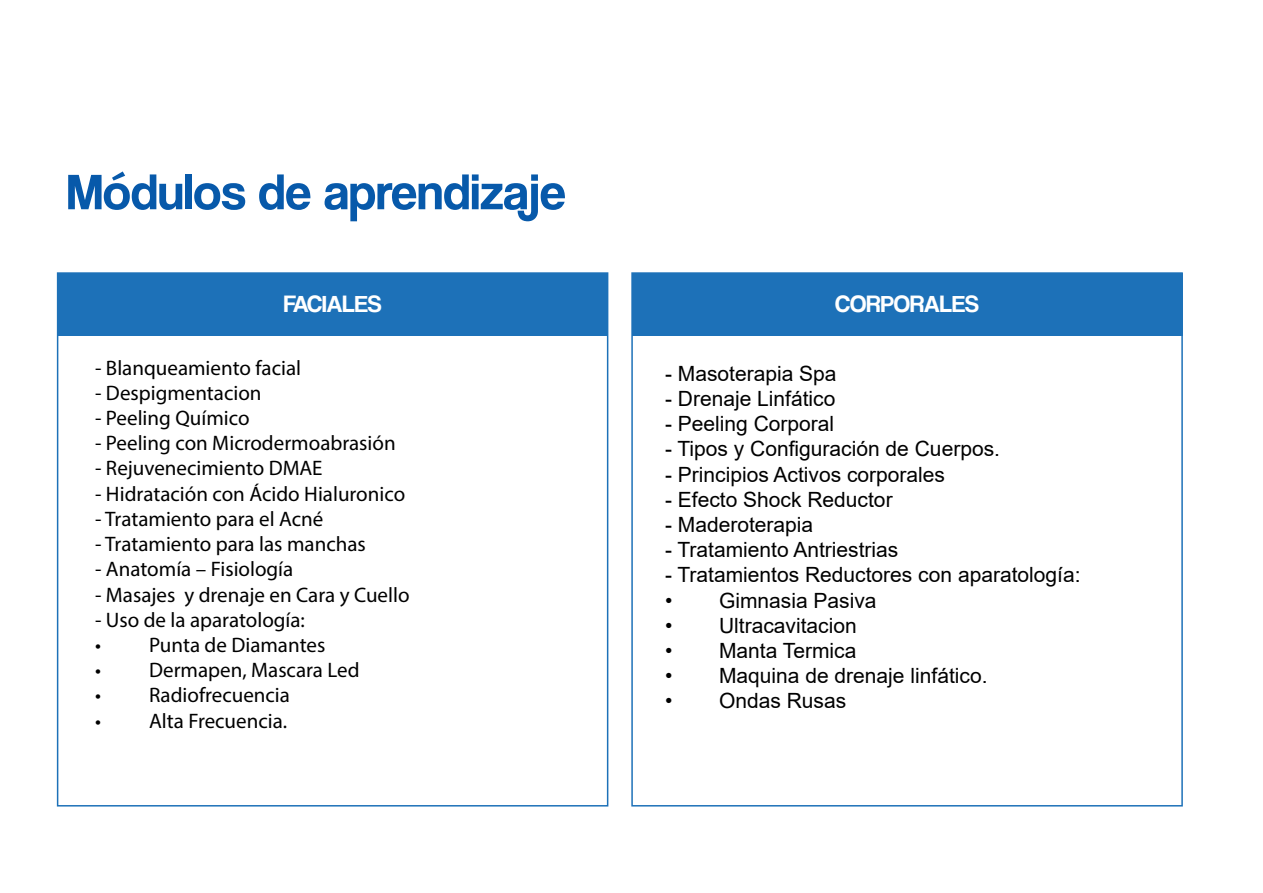
<style>
.page{position:relative;width:1263px;height:893px;background:#fff}
.page>*{position:absolute;margin:0;border:0;box-sizing:border-box;transform-origin:0 0}
.t1{font:51.75px "Coolvetica Rg";color:#0759aa}
.t2{font:24.45px "Coolvetica Rg";color:#fff}
.t3{font:21px "Myriad Pro";color:#000}
.t4{font:21px "Arial";color:#000}
</style>
<div class="page">
<div style="left:57px;top:272px;width:551px;height:534px;background:#fff;border:2px solid #1d71b8"></div>
<div style="left:58px;top:273px;width:550px;height:62px;background:#1d71b8"></div>
<div style="left:631px;top:272px;width:552px;height:534px;background:#fff;border:2px solid #1d71b8"></div>
<div style="left:632px;top:273px;width:550px;height:62px;background:#1d71b8"></div>
<h1 class="t1" style="left:67px;top:162px;width:500px">Módulos de aprendizaje</h1>
<p class="t2" style="left:284px;top:289px;width:99px">FACIALES</p>
<p class="t3" style="left:95px;top:355px;width:208px">- Blanqueamiento facial</p>
<p class="t3" style="left:95px;top:380px;width:168px">- Despigmentacion</p>
<p class="t3" style="left:95px;top:405px;width:156px">- Peeling Químico</p>
<p class="t3" style="left:95px;top:430px;width:302px">- Peeling con Microdermoabrasión</p>
<p class="t3" style="left:95px;top:455px;width:229px">- Rejuvenecimiento DMAE</p>
<p class="t3" style="left:95px;top:481px;width:312px">- Hidratación con Ácido Hialuronico</p>
<p class="t3" style="left:95px;top:506px;width:230px">- Tratamiento para el Acné</p>
<p class="t3" style="left:95px;top:531px;width:272px">- Tratamiento para las manchas</p>
<p class="t3" style="left:95px;top:556px;width:200px">- Anatomía – Fisiología</p>
<p class="t3" style="left:95px;top:581px;width:316px">- Masajes y drenaje en Cara y Cuello</p>
<p class="t3" style="left:95px;top:607px;width:211px">- Uso de la aparatología:</p>
<p class="t3" style="left:95px;top:632px;width:232px">• Punta de Diamantes</p>
<p class="t3" style="left:95px;top:657px;width:266px">• Dermapen, Mascara Led</p>
<p class="t3" style="left:95px;top:682px;width:196px">• Radiofrecuencia</p>
<p class="t3" style="left:95px;top:707px;width:194px">• Alta Frecuencia.</p>
<p class="t2" style="left:835px;top:289px;width:145px">CORPORALES</p>
<p class="t4" style="left:665px;top:359px;width:173px">- Masoterapia Spa</p>
<p class="t4" style="left:665px;top:384px;width:172px">- Drenaje Linfático</p>
<p class="t4" style="left:665px;top:409px;width:171px">- Peeling Corporal</p>
<p class="t4" style="left:665px;top:435px;width:336px">- Tipos y Configuración de Cuerpos.</p>
<p class="t4" style="left:665px;top:460px;width:282px">- Principios Activos corporales</p>
<p class="t4" style="left:665px;top:485px;width:229px">- Efecto Shock Reductor</p>
<p class="t4" style="left:665px;top:510px;width:150px">- Maderoterapia</p>
<p class="t4" style="left:665px;top:535px;width:235px">- Tratamiento Antriestrias</p>
<p class="t4" style="left:665px;top:561px;width:417px">- Tratamientos Reductores con aparatología:</p>
<p class="t4" style="left:665px;top:586px;width:213px">• Gimnasia Pasiva</p>
<p class="t4" style="left:665px;top:611px;width:193px">• Ultracavitacion</p>
<p class="t4" style="left:665px;top:636px;width:193px">• Manta Termica</p>
<p class="t4" style="left:665px;top:661px;width:324px">• Maquina de drenaje linfático.</p>
<p class="t4" style="left:665px;top:687px;width:183px">• Ondas Rusas</p>
</div>
